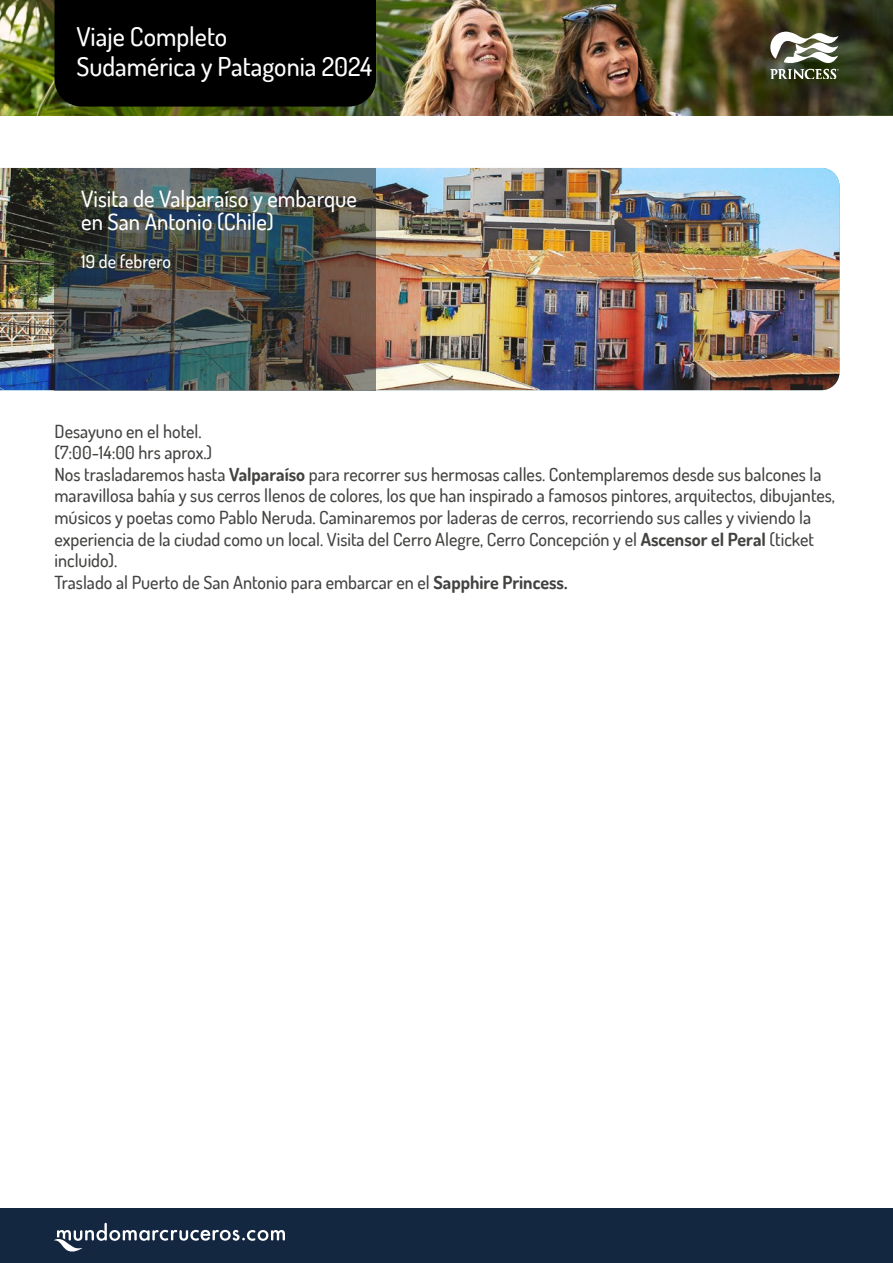
<style>
.page{position:relative;width:893px;height:1263px;background:#fff}
.page>*{position:absolute;margin:0;border:0;box-sizing:border-box;transform-origin:0 0}
.t1{font:500 25.95px/30px "Dosis";color:#fff}
.t2{font:500 22.5px/22.5px "Dosis";color:#fff}
.t3{font:500 18px/21.6px "Dosis";color:#424340}
.t4{font:500 18px "Dosis";color:#fff}
.s1{font-weight:700}
</style>
<div class="page">
<img style="left:0;top:0;width:706px;height:115px">
<svg style="left:706px;top:0;width:187px;height:115px;background:#3e3a1c"></svg>
<img style="left:0;top:168px;width:839px;height:222px">
<img style="left:54px;top:168px;width:322px;height:222px">
<div style="left:54px;top:0;width:322px;height:107px;background:#000"></div>
<svg style="left:770px;top:30px;width:69px;height:48px"></svg>
<div style="left:0;top:1209px;width:893px;height:54px;background:#142740"></div>
<svg style="left:54px;top:1223px;width:231px;height:29px"></svg>
<h1 class="t1" style="left:76px;top:20px;width:297px">Viaje Completo<br>Sudamérica y Patagonia 2024</h1>
<p class="t2" style="left:81px;top:187px;width:277px">Visita de Valparaíso y embarque en San Antonio (Chile)</p>
<p class="t4" style="left:81px;top:250px;width:91px">19 de febrero</p>
<p class="t3" style="left:54px;top:420px;width:782px">Desayuno en el hotel.<br>(7:00-14:00 hrs aprox.)<br>Nos trasladaremos hasta <span class="s1">Valparaíso</span> para recorrer sus hermosas calles. Contemplaremos desde sus balcones la maravillosa bahía y sus cerros llenos de colores, los que han inspirado a famosos pintores, arquitectos, dibujantes, músicos y poetas como Pablo Neruda. Caminaremos por laderas de cerros, recorriendo sus calles y viviendo la experiencia de la ciudad como un local. Visita del Cerro Alegre, Cerro Concepción y el <span class="s1">Ascensor el Peral</span> (ticket incluido).<br>Traslado al Puerto de San Antonio para embarcar en el <span class="s1">Sapphire Princess.</span></p>
</div>
